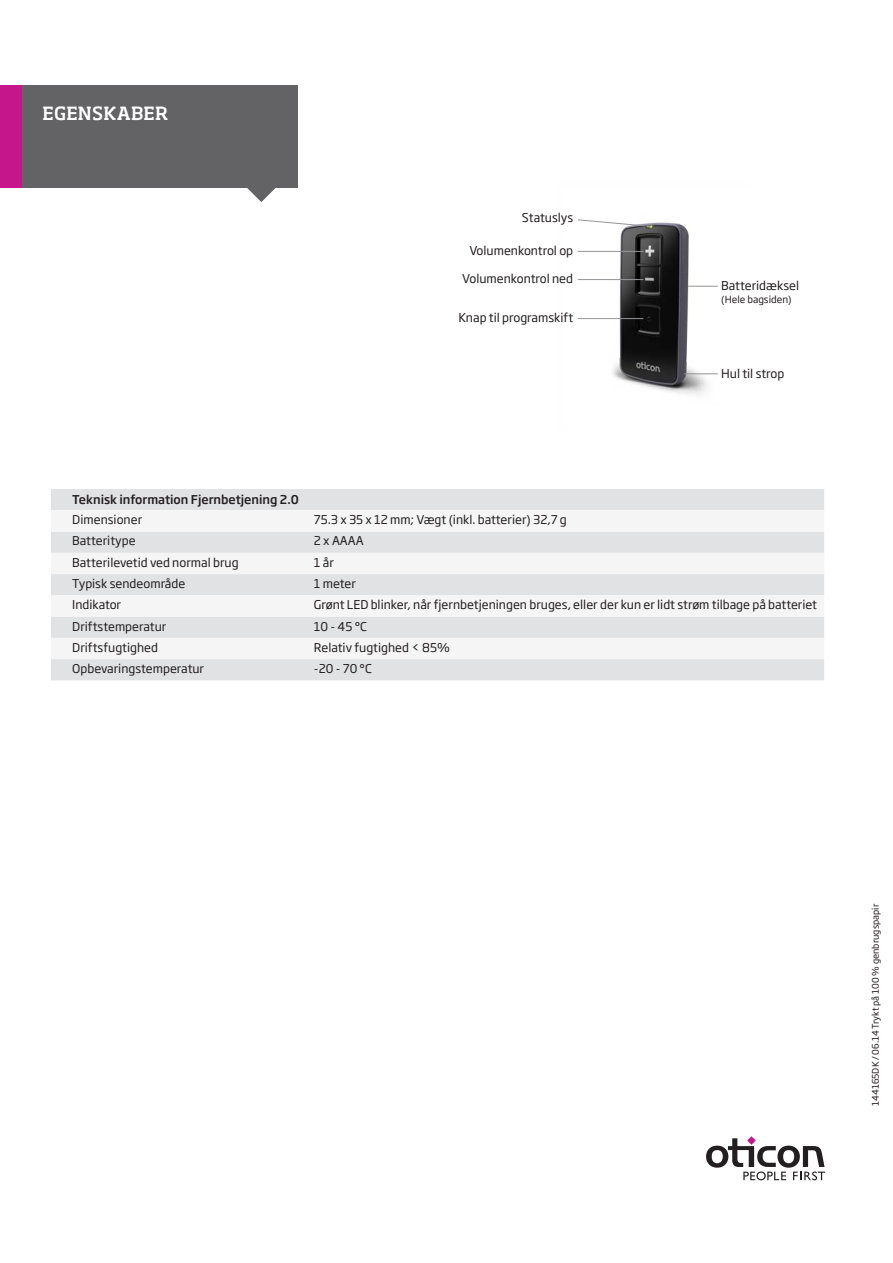
<style>
.page{position:relative;width:893px;height:1263px;background:#fff}
.page>*{position:absolute;margin:0;border:0;box-sizing:border-box;transform-origin:0 0}
.t1{font:500 18px "Soho Pro";letter-spacing:.015em;color:#fff}
.t2{font:12px "Soho Gothic Pro";color:#231f20}
.t3{font:500 12px "Soho Gothic Pro";color:#231f20}
.t4{font:9.75px "Soho Gothic Pro";color:#231f20}
.t5{font:9px "Soho Gothic Pro";color:#231f20}
</style>
<div class="page">
<div style="left:19px;top:85px;width:279px;height:102px;background:#636366"></div>
<svg style="left:246px;top:187px;width:30px;height:15px"></svg>
<div style="left:0;top:85px;width:21px;height:102px;background:#c5168c"></div>
<svg style="left:706px;top:1136px;width:119px;height:44px"></svg>
<img style="left:577px;top:222px;width:141px;height:173px">
<div style="left:51px;top:489px;width:773px;height:191px;background:#e1e2e4"></div>
<svg style="left:51px;top:510px;width:773px;height:149px;fill:#f5f5f6"></svg>
<svg style="left:577px;top:219px;width:74px;height:8px"></svg>
<hr style="left:578px;top:251px;width:65px;height:1px;background:#939598">
<hr style="left:578px;top:279px;width:65px;height:1px;background:#939598">
<hr style="left:578px;top:318px;width:65px;height:1px;background:#939598">
<hr style="left:684px;top:373px;width:34px;height:1px;background:#939598">
<h1 class="t1" style="left:43px;top:101px;width:127px">EGENSKABER</h1>
<p class="t2" style="left:522px;top:208px;width:53px">Statuslys</p>
<p class="t2" style="left:469px;top:241px;width:105px">Volumenkontrol op</p>
<p class="t2" style="left:462px;top:269px;width:113px">Volumenkontrol ned</p>
<p class="t2" style="left:458px;top:308px;width:116px">Knap til programskift</p>
<p class="t2" style="left:721px;top:276px;width:79px">Batteridæksel</p>
<p class="t4" style="left:721px;top:292px;width:72px">(Hele bagsiden)</p>
<p class="t2" style="left:721px;top:364px;width:65px">Hul til strop</p>
<p class="t3" style="left:72px;top:490px;width:228px">Teknisk information Fjernbetjening 2.0</p>
<p class="t2" style="left:72px;top:510px;width:71px">Dimensioner</p>
<p class="t2" style="left:314px;top:510px;width:254px">75.3 x 35 x 12 mm; Vægt (inkl. batterier) 32,7 g</p>
<p class="t2" style="left:72px;top:532px;width:65px">Batteritype</p>
<p class="t2" style="left:314px;top:532px;width:27px">2 x AAAA</p>
<p class="t2" style="left:72px;top:553px;width:168px">Batterilevetid ved normal brug</p>
<p class="t2" style="left:314px;top:553px;width:22px">1 år</p>
<p class="t2" style="left:72px;top:574px;width:115px">Typisk sendeområde</p>
<p class="t2" style="left:314px;top:574px;width:44px">1 meter</p>
<p class="t2" style="left:72px;top:595px;width:50px">I ndikator</p>
<p class="t2" style="left:314px;top:595px;width:505px">Grønt LED blinker, når fjernbetjeningen bruges, eller der kun er lidt strøm tilbage på batteriet</p>
<p class="t2" style="left:72px;top:617px;width:96px">Driftstemperatur</p>
<p class="t2" style="left:314px;top:617px;width:54px">10 - 45 °C</p>
<p class="t2" style="left:72px;top:638px;width:87px">Driftsfugtighed</p>
<p class="t2" style="left:314px;top:638px;width:137px">Relativ fugtighed &lt; 85%</p>
<p class="t2" style="left:72px;top:659px;width:133px">Opbevaringstemperatur</p>
<p class="t2" style="left:314px;top:659px;width:59px">-20 - 70 °C</p>
<p class="t5" style="left:868px;top:1106px;width:203px;rotate:-90deg">144165DK / 06.14 Trykt på 100 % genbrugspapir</p>
</div>
